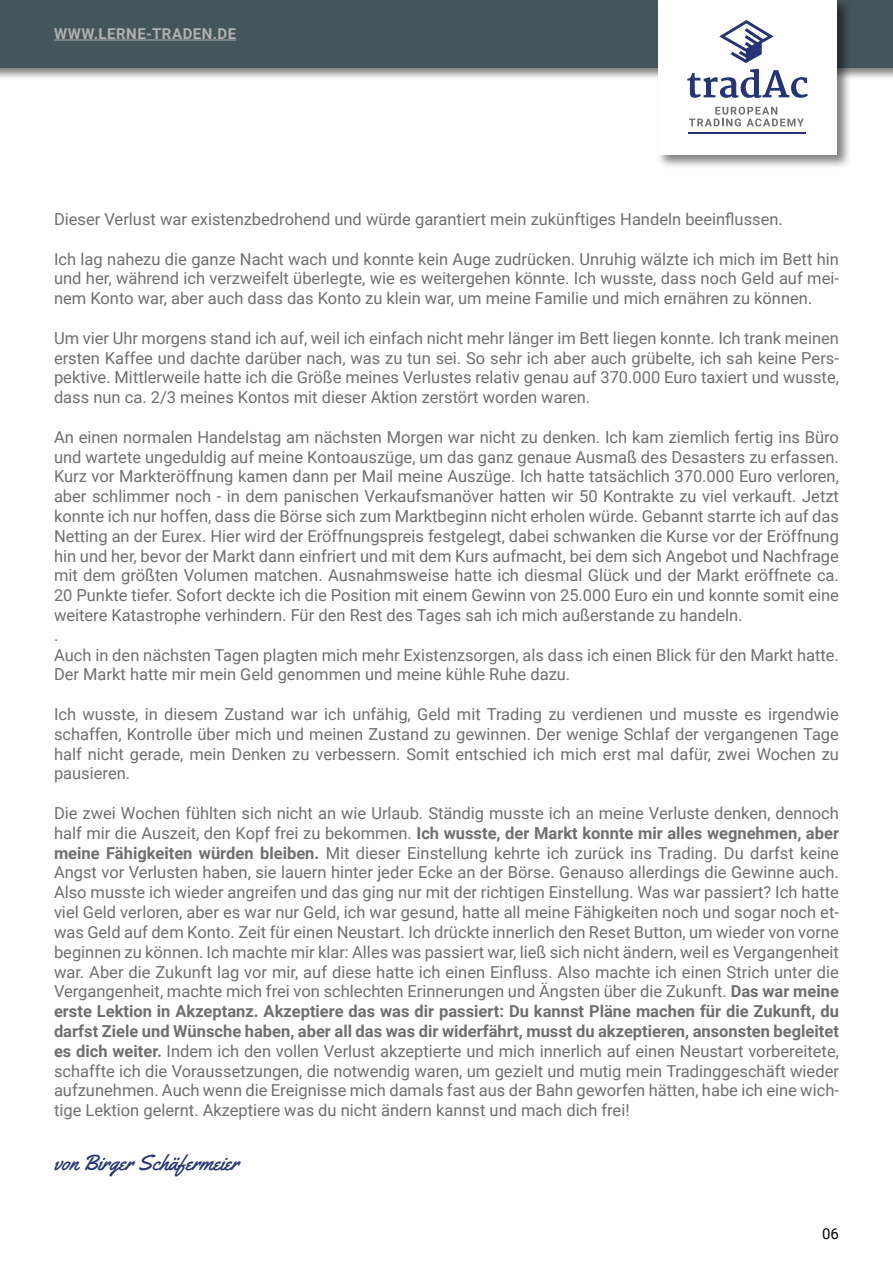
<style>
.page{position:relative;width:893px;height:1263px;background:#fff}
.page>*{position:absolute;margin:0;border:0;box-sizing:border-box;transform-origin:0 0}
.t1{font:21.75px "Yellowtail";color:#263473}
.t2{font:16.5px/19.8px "Roboto";color:#706f6f;text-align:justify}
.t3{font:700 15px "Roboto";letter-spacing:.035em;color:#b0b0b0}
.t4{font:15px "Roboto";color:#000}
.s1{font-weight:700}
</style>
<div class="page">
<div style="left:0;top:0;width:893px;height:79px;background:#000;opacity:.5"></div>
<div style="left:0;top:0;width:893px;height:67px;background:#45555c"></div>
<div style="left:656px;top:0;width:195px;height:169px;background:#000;opacity:.5"></div>
<div style="left:658px;top:0;width:179px;height:155px;background:#fff"></div>
<svg style="left:687px;top:69px;width:121px;height:29px"></svg>
<svg style="left:689px;top:107px;width:115px;height:19px"></svg>
<hr style="left:688px;top:132px;width:118px;height:2px;background:#263473">
<svg style="left:719px;top:20px;width:55px;height:43px"></svg>
<hr style="left:54px;top:40px;width:182px;height:1px;background:#b0b0b0">
<p class="t3" style="left:54px;top:23px;width:183px">WWW.LERNE-TRADEN.DE</p>
<p class="t2" style="left:54px;top:209px;width:730px">Dieser Verlust war existenzbedrohend und würde garantiert mein zukünftiges Handeln beeinflussen.</p>
<p class="t2" style="left:54px;top:248px;width:786px">Ich lag nahezu die ganze Nacht wach und konnte kein Auge zudrücken. Unruhig wälzte ich mich im Bett hin und her, während ich verzweifelt überlegte, wie es weitergehen könnte. Ich wusste, dass noch Geld auf mei&shy;nem Konto war, aber auch dass das Konto zu klein war, um meine Familie und mich ernähren zu können.</p>
<p class="t2" style="left:54px;top:327px;width:786px">Um vier Uhr morgens stand ich auf, weil ich einfach nicht mehr länger im Bett liegen konnte. Ich trank meinen ersten Kaffee und dachte darüber nach, was zu tun sei. So sehr ich aber auch grübelte, ich sah keine Pers&shy;pektive. Mittlerweile hatte ich die Größe meines Verlustes relativ genau auf 370.000 Euro taxiert und wusste, dass nun ca. 2/3 meines Kontos mit dieser Aktion zerstört worden waren.</p>
<p class="t2" style="left:54px;top:426px;width:786px;text-align:left">An einen normalen Handelstag am nächsten Morgen war nicht zu denken. Ich kam ziemlich fertig ins Büro und wartete ungeduldig auf meine Kontoauszüge, um das ganz genaue Ausmaß des Desasters zu erfassen.<br>Kurz vor Markteröffnung kamen dann per Mail meine Auszüge. Ich hatte tatsächlich 370.000 Euro verloren, aber schlimmer noch - in dem panischen Verkaufsmanöver hatten wir 50 Kontrakte zu viel verkauft. Jetzt konnte ich nur hoffen, dass die Börse sich zum Marktbeginn nicht erholen würde. Gebannt starrte ich auf das Netting an der Eurex. Hier wird der Eröffnungspreis festgelegt, dabei schwanken die Kurse vor der Eröffnung hin und her, bevor der Markt dann einfriert und mit dem Kurs aufmacht, bei dem sich Angebot und Nachfrage mit dem größten Volumen matchen. Ausnahmsweise hatte ich diesmal Glück und der Markt eröffnete ca.<br>20 Punkte tiefer. Sofort deckte ich die Position mit einem Gewinn von 25.000 Euro ein und konnte somit eine weitere Katastrophe verhindern. Für den Rest des Tages sah ich mich außerstande zu handeln.<br>.<br>Auch in den nächsten Tagen plagten mich mehr Existenzsorgen, als dass ich einen Blick für den Markt hatte.<br>Der Markt hatte mir mein Geld genommen und meine kühle Ruhe dazu.</p>
<p class="t2" style="left:54px;top:704px;width:786px">Ich wusste, in diesem Zustand war ich unfähig, Geld mit Trading zu verdienen und musste es irgendwie schaffen, Kontrolle über mich und meinen Zustand zu gewinnen. Der wenige Schlaf der vergangenen Tage half nicht gerade, mein Denken zu verbessern. Somit entschied ich mich erst mal dafür, zwei Wochen zu pausieren.</p>
<p class="t2" style="left:54px;top:803px;width:786px">Die zwei Wochen fühlten sich nicht an wie Urlaub. Ständig musste ich an meine Verluste denken, dennoch half mir die Auszeit, den Kopf frei zu bekommen. <span class="s1">Ich wusste, der Markt konnte mir alles wegnehmen, aber meine Fähigkeiten würden bleiben.</span> Mit dieser Einstellung kehrte ich zurück ins Trading. Du darfst keine Angst vor Verlusten haben, sie lauern hinter jeder Ecke an der Börse. Genauso allerdings die Gewinne auch.<br>Also musste ich wieder angreifen und das ging nur mit der richtigen Einstellung. Was war passiert? Ich hatte viel Geld verloren, aber es war nur Geld, ich war gesund, hatte all meine Fähigkeiten noch und sogar noch et&shy;was Geld auf dem Konto. Zeit für einen Neustart. Ich drückte innerlich den Reset Button, um wieder von vorne beginnen zu können. Ich machte mir klar: Alles was passiert war, ließ sich nicht ändern, weil es Vergangenheit war. Aber die Zukunft lag vor mir, auf diese hatte ich einen Einfluss. Also machte ich einen Strich unter die Vergangenheit, machte mich frei von schlechten Erinnerungen und Ängsten über die Zukunft. <span class="s1">Das war meine erste Lektion in Akzeptanz. Akzeptiere das was dir passiert: Du kannst Pläne machen für die Zukunft, du darfst Ziele und Wünsche haben, aber all das was dir widerfährt, musst du akzeptieren, ansonsten begleitet es dich weiter.</span> Indem ich den vollen Verlust akzeptierte und mich innerlich auf einen Neustart vorbereitete, schaffte ich die Voraussetzungen, die notwendig waren, um gezielt und mutig mein Tradinggeschäft wieder aufzunehmen. Auch wenn die Ereignisse mich damals fast aus der Bahn geworfen hätten, habe ich eine wich&shy;tige Lektion gelernt. Akzeptiere was du nicht ändern kannst und mach dich frei!</p>
<h1 class="t1" style="left:54px;top:1149px;width:186px">von Birger Schäfermeier</h1>
<p class="t4" style="left:822px;top:1223px;width:18px">06</p>
</div>
